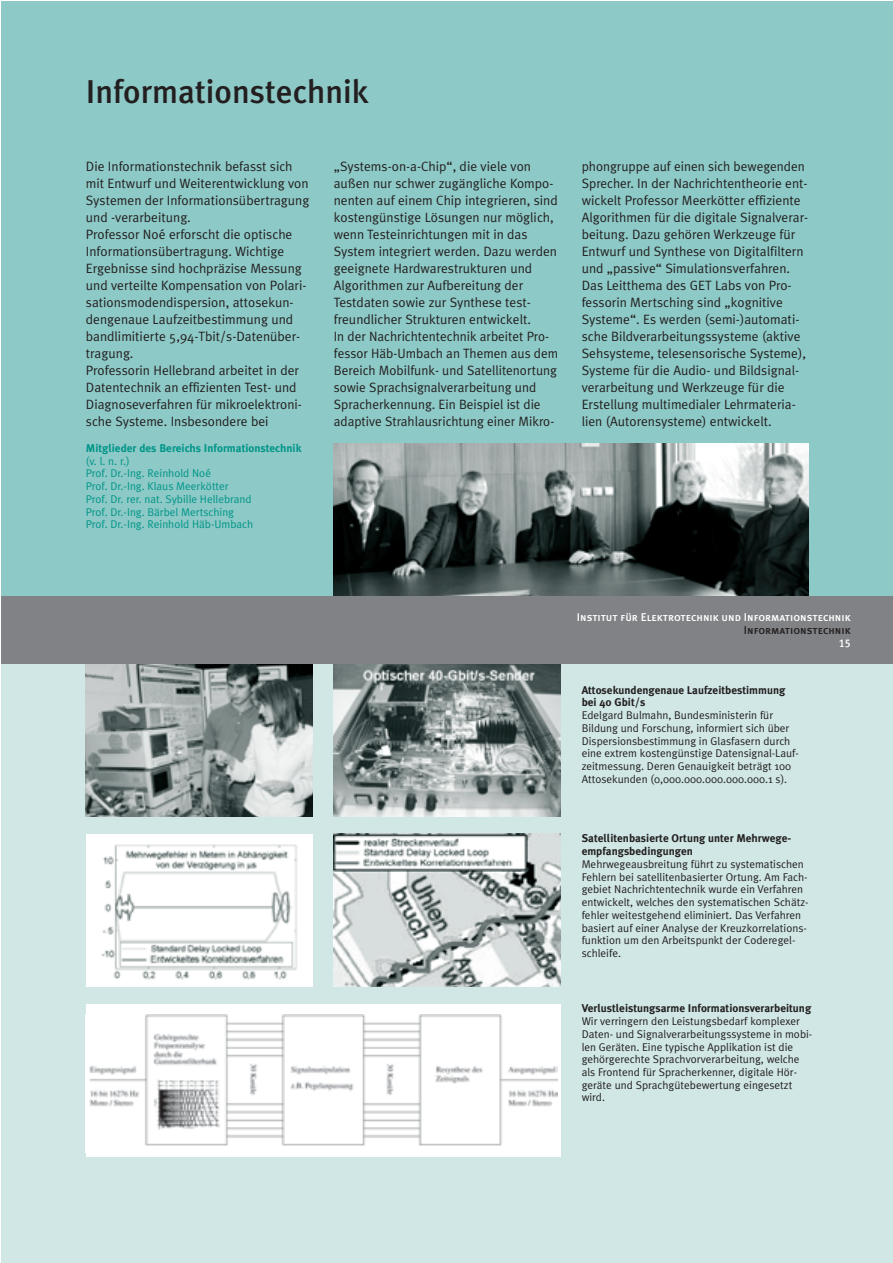
<style>
.page{position:relative;width:893px;height:1263px;background:#fff}
.page>*{position:absolute;margin:0;border:0;box-sizing:border-box;transform-origin:0 0}
.t1{font:500 33px "Meta Plus";color:#231f20}
.t2{font:13.5px/17px "Meta Plus Normal";color:#231f20}
.t3{font:11.25px/12.8px "Meta Plus Normal";color:#231f20}
.t4{font:11.25px/12.8px "Meta Plus Normal";color:#009589}
.t5{font:11.25px/12.8px "Meta Plus Medium Caps";color:#fff;text-align:right}
.s1{font-family:"Meta Plus";font-weight:700}
.s2{color:#231f20}
</style>
<div class="page">
<div style="left:1px;top:2px;width:891px;height:594px;background:#8dc9c6"></div>
<img style="left:334px;top:443px;width:474px;height:153px">
<div style="left:1px;top:664px;width:891px;height:599px;background:#d0e7e5"></div>
<div style="left:1px;top:596px;width:891px;height:68px;background:#808285"></div>
<img style="left:86px;top:664px;width:226px;height:153px">
<img style="left:334px;top:664px;width:226px;height:153px">
<div style="left:86px;top:834px;width:226px;height:153px;background:#fff"></div>
<img style="left:101px;top:844px;width:197px;height:136px">
<img style="left:334px;top:834px;width:226px;height:153px">
<div style="left:86px;top:1004px;width:474px;height:153px;background:#fff"></div>
<img style="left:89px;top:1015px;width:469px;height:131px">
<p class="t1" style="left:86px;top:79px;width:284px">Informationstechnik</p>
<p class="t2" style="left:86px;top:158px;width:225px">Die Informationstechnik befasst sich mit Entwurf und Weiterentwicklung von Systemen der Informationsübertragung und -verarbeitung.<br>Professor Noé erforscht die optische Informationsübertragung. Wichtige Ergebnisse sind hochpräzise Messung und verteilte Kompensation von Polari&shy;sationsmodendispersion, attosekun&shy;dengenaue Laufzeitbestimmung und bandlimitierte 5,94-Tbit/s-Datenüber&shy;tragung.<br>Professorin Hellebrand arbeitet in der Datentechnik an effizienten Test- und Diagnoseverfahren für mikroelektroni&shy;sche Systeme. Insbesondere bei</p>
<p class="t2" style="left:334px;top:158px;width:226px">„Systems-on-a-Chip“, die viele von außen nur schwer zugängliche Kompo&shy;nenten auf einem Chip integrieren, sind kostengünstige Lösungen nur möglich, wenn Testeinrichtungen mit in das System integriert werden. Dazu werden geeignete Hardwarestrukturen und Algorithmen zur Aufbereitung der Testdaten sowie zur Synthese test&shy;freundlicher Strukturen entwickelt.<br>In der Nachrichtentechnik arbeitet Pro&shy;fessor Häb-Umbach an Themen aus dem Bereich Mobilfunk- und Satellitenortung sowie Sprachsignalverarbeitung und Spracherkennung. Ein Beispiel ist die adaptive Strahlausrichtung einer Mikro-</p>
<p class="t4" style="left:86px;top:442px;width:217px"><span class="s1">Mitglieder des Bereichs Informationstechnik </span>(v. l. n. r.)<br>Prof. Dr.-Ing. Reinhold Noé<br>Prof. Dr.-Ing. Klaus Meerkötter<br>Prof. Dr. rer. nat. Sybille Hellebrand<br>Prof. Dr.-Ing. Bärbel Mertsching<br>Prof. Dr.-Ing. Reinhold Häb-Umbach</p>
<p class="t2" style="left:581px;top:158px;width:228px">phongruppe auf einen sich bewegenden Sprecher. In der Nachrichtentheorie ent&shy;wickelt Professor Meerkötter effiziente Algorithmen für die digitale Signalverar&shy;beitung. Dazu gehören Werkzeuge für Entwurf und Synthese von Digitalfiltern und „passive“ Simulationsverfahren.<br>Das Leitthema des GET Labs von Pro&shy;fessorin Mertsching sind „kognitive Systeme“. Es werden (semi-)automati&shy;sche Bildverarbeitungssysteme (aktive Sehsysteme, telesensorische Systeme), Systeme für die Audio- und Bildsignal&shy;verarbeitung und Werkzeuge für die Erstellung multimedialer Lehrmateria&shy;lien (Autorensysteme) entwickelt.</p>
<p class="t5" style="left:577px;top:611px;width:275px">Institut für Elektrotechnik und Informationstechnik<br><span class="s2">Informationstechnik<br></span>15</p>
<p class="t3" style="left:581px;top:683px;width:219px"><span class="s1">Attosekundengenaue Laufzeitbestimmung bei 40 Gbit/s<br></span>Edelgard Bulmahn, Bundesministerin für Bildung und Forschung, informiert sich über Dispersionsbestimmung in Glasfasern durch eine extrem kostengünstige Datensignal-Lauf&shy;zeitmessung. Deren Genauigkeit beträgt 100<br>Attosekunden (0,000.000.000.000.000.1 s).</p>
<p class="t3" style="left:581px;top:832px;width:228px"><span class="s1">Satellitenbasierte Ortung unter Mehrwege&shy;empfangsbedingungen<br></span>Mehrwegeausbreitung führt zu systematischen Fehlern bei satellitenbasierter Ortung. Am Fach&shy;gebiet Nachrichtentechnik wurde ein Verfahren entwickelt, welches den systematischen Schätz&shy;fehler weitestgehend eliminiert. Das Verfahren basiert auf einer Analyse der Kreuzkorrelations&shy;funktion um den Arbeitspunkt der Coderegel&shy;schleife.</p>
<p class="t3" style="left:581px;top:1002px;width:232px"><span class="s1">Verlustleistungsarme Informationsverarbeitung </span>Wir verringern den Leistungsbedarf komplexer Daten- und Signalverarbeitungssysteme in mobi&shy;len Geräten. Eine typische Applikation ist die gehörgerechte Sprachvorverarbeitung, welche als Frontend für Spracherkenner, digitale Hör&shy;geräte und Sprachgütebewertung eingesetzt wird.</p>
</div>
